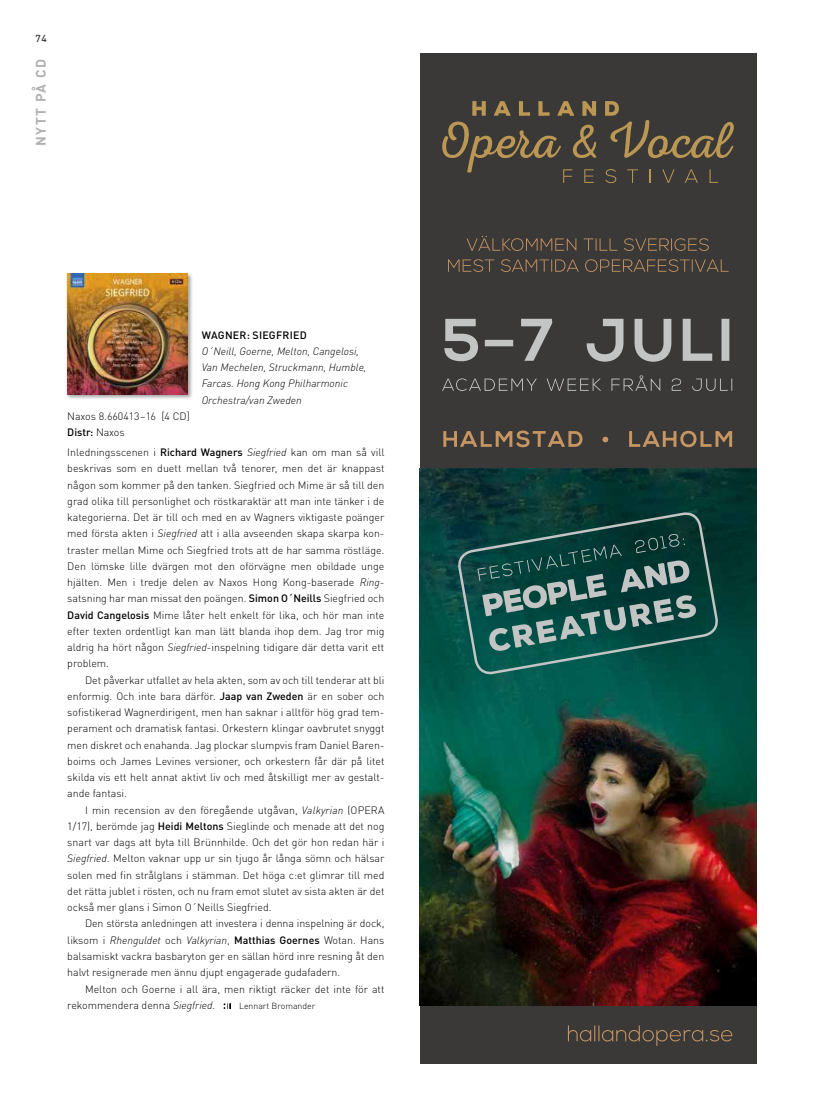
<style>
.page{position:relative;width:815px;height:1117px;background:#fff}
.page>*{position:absolute;margin:0;border:0;box-sizing:border-box;transform-origin:0 0}
.t1{font:700 13.75px "DINOT";letter-spacing:.11em;color:#b1b1b2}
.t2{font:300 10.62px/16.2px "DINOT";color:#000;text-align:justify}
.t3{font:italic 300 10.62px/16.2px "DINOT";color:#000}
.t4{font:500 10.62px "DINOT";letter-spacing:.02em;color:#000}
.t5{font:500 10px "DINOT";color:#3a3938}
.t6{font:300 8.75px "DINOT";color:#000}
.s1{font-weight:500}
.s2{font-style:italic}
</style>
<div class="page">
<svg style="left:224px;top:1003px;width:7px;height:5px"></svg>
<div style="left:66px;top:272px;width:127px;height:127px;background:#000;opacity:.4"></div>
<img style="left:67px;top:274px;width:121px;height:120px">
<div style="left:420px;top:53px;width:336px;height:1010px;background:#3a3938"></div>
<img style="left:420px;top:469px;width:336px;height:536px">
<svg style="left:443px;top:430px;width:289px;height:17px"></svg>
<svg style="left:605px;top:101px;width:129px;height:57px"></svg>
<svg style="left:605px;top:169px;width:11px;height:14px"></svg>
<svg style="left:627px;top:169px;width:11px;height:14px"></svg>
<svg style="left:650px;top:169px;width:1px;height:14px"></svg>
<svg style="left:662px;top:169px;width:13px;height:14px"></svg>
<svg style="left:685px;top:169px;width:13px;height:14px"></svg>
<svg style="left:710px;top:169px;width:8px;height:14px"></svg>
<svg style="left:442px;top:101px;width:154px;height:82px"></svg>
<svg style="left:568px;top:1025px;width:165px;height:20px"></svg>
<svg style="left:442px;top:375px;width:290px;height:16px"></svg>
<svg style="left:444px;top:319px;width:285px;height:42px"></svg>
<svg style="left:448px;top:259px;width:281px;height:13px"></svg>
<svg style="left:467px;top:235px;width:242px;height:16px"></svg>
<svg style="left:457px;top:511px;width:262px;height:178px;background:#215953"></svg>
<p class="t5" style="left:35px;top:32px;width:13px">74</p>
<p class="t1" style="left:32px;top:146px;width:88px;rotate:-90deg">NYTT PÅ CD</p>
<p class="t4" style="left:202px;top:328px;width:107px">WAGNER: SIEGFRIED</p>
<p class="t3" style="left:202px;top:343px;width:166px">O´Neill, Goerne, Melton, Cangelosi,<br>Van Mechelen, Struckmann, Humble,<br>Farcas. Hong Kong Philharmonic<br>Orchestra/van Zweden</p>
<p class="t2" style="left:67px;top:408px;width:124px">Naxos 8.660413–16 [4 CD]<br><span class="s1">Distr:</span> Naxos</p>
<p class="t2" style="left:67px;top:444px;width:319px">Inledningsscenen i <span class="s1">Richard Wagners</span> <span class="s2">Siegfried</span> kan om man så vill beskrivas som en duett mellan två tenorer, men det är knappast någon som kommer på den tanken. Siegfried och Mime är så till den grad olika till personlighet och röstkaraktär att man inte tänker i de kategorierna. Det är till och med en av Wagners viktigaste poänger med första akten i <span class="s2">Siegfried</span> att i alla avseenden skapa skarpa kon&shy;traster mellan Mime och Siegfried trots att de har samma röstläge.<br>Den lömske lille dvärgen mot den oförvägne men obildade unge hjälten. Men i tredje delen av Naxos Hong Kong-baserade <span class="s2">Ring&shy;</span>satsning har man missat den poängen. <span class="s1">Simon O´Neills</span> Siegfried och <span class="s1">David Cangelosis</span> Mime låter helt enkelt för lika, och hör man inte efter texten ordentligt kan man lätt blanda ihop dem. Jag tror mig aldrig ha hört någon <span class="s2">Siegfried</span>-inspelning tidigare där detta varit ett problem.</p>
<p class="t2" style="left:67px;top:671px;width:319px;text-indent:18px">Det påverkar utfallet av hela akten, som av och till tenderar att bli enformig. Och inte bara därför. <span class="s1">Jaap van Zweden</span> är en sober och sofistikerad Wagnerdirigent, men han saknar i alltför hög grad tem&shy;perament och dramatisk fantasi. Orkestern klingar oavbrutet snyggt men diskret och enahanda. Jag plockar slumpvis fram Daniel Baren&shy;boims och James Levines versioner, och orkestern får där på litet skilda vis ett helt annat aktivt liv och med åtskilligt mer av gestalt&shy;ande fantasi.</p>
<p class="t2" style="left:67px;top:801px;width:319px;text-indent:18px">I min recension av den föregående utgåvan, <span class="s2">Valkyrian</span> (OPERA 1/17), berömde jag <span class="s1">Heidi Meltons</span> Sieglinde och menade att det nog snart var dags att byta till Brünnhilde. Och det gör hon redan här i <span class="s2">Siegfried</span>. Melton vaknar upp ur sin tjugo år långa sömn och hälsar solen med fin strålglans i stämman. Det höga c:et glimrar till med det rätta jublet i rösten, och nu fram emot slutet av sista akten är det också mer glans i Simon O´Neills Siegfried.</p>
<p class="t2" style="left:67px;top:915px;width:319px;text-indent:18px">Den största anledningen att investera i denna inspelning är dock, liksom i <span class="s2">Rhenguldet</span> och <span class="s2">Valkyrian</span>, <span class="s1">Matthias Goernes</span> Wotan. Hans balsamiskt vackra basbaryton ger en sällan hörd inre resning åt den halvt resignerade men ännu djupt engagerade gudafadern.</p>
<p class="t2" style="left:67px;top:980px;width:319px;text-indent:18px">Melton och Goerne i all ära, men riktigt räcker det inte för att rekommendera denna <span class="s2">Siegfried</span>.</p>
<p class="t6" style="left:239px;top:1000px;width:78px">Lennart Bromander</p>
</div>
